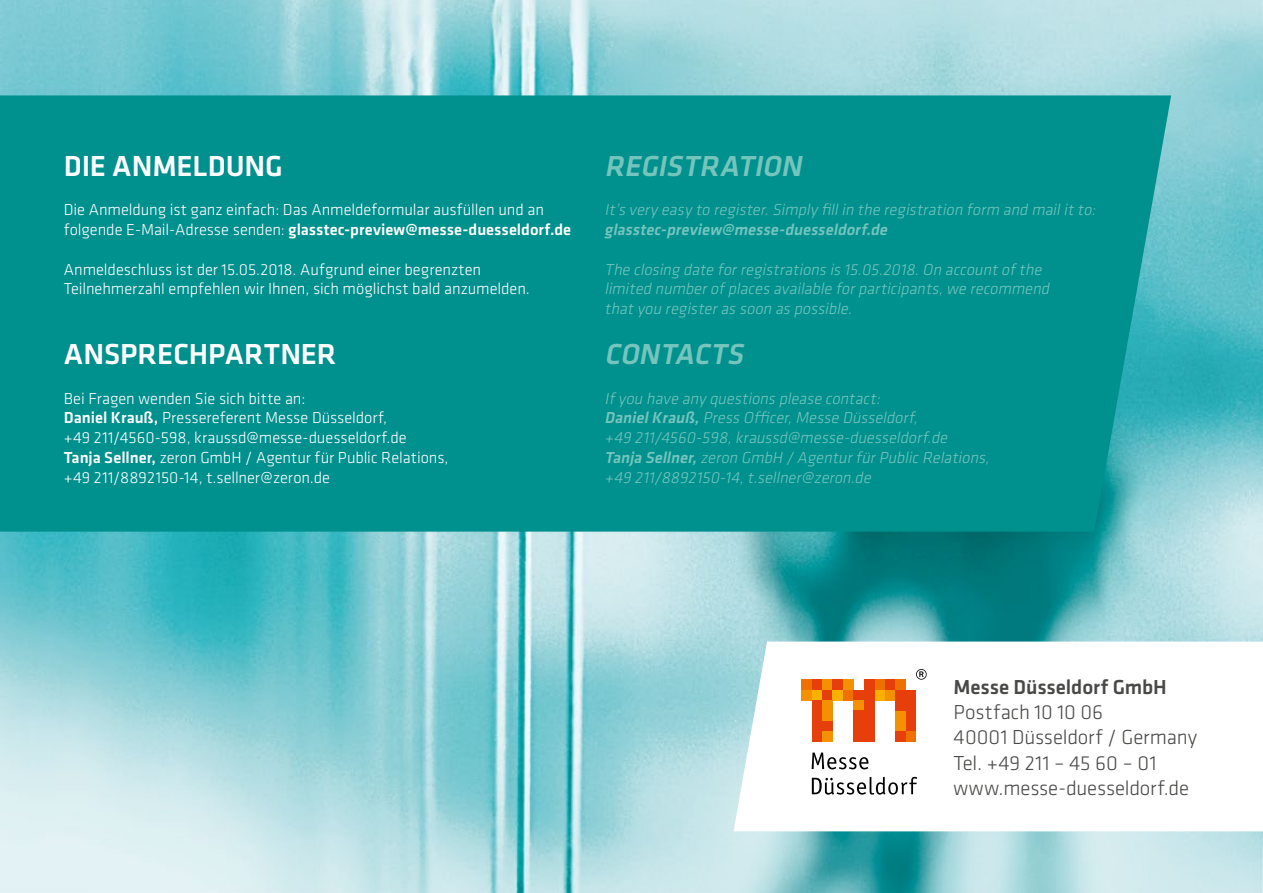
<style>
.page{position:relative;width:1263px;height:893px;background:#fff}
.page>*{position:absolute;margin:0;border:0;box-sizing:border-box;transform-origin:0 0}
.t1{font:500 30px "Klavika";letter-spacing:-.005em;color:#fff}
.t2{font:italic 500 30px "Klavika";color:#75c5bd}
.t3{font:300 21px/25.2px "Klavika";letter-spacing:-.005em;color:#494948}
.t4{font:500 21px "Klavika";letter-spacing:-.005em;color:#494948}
.t5{font:300 16.5px/19.8px "Klavika";letter-spacing:-.005em;color:#fff}
.t6{font:italic 300 16.5px/19.8px "Klavika";color:#75c5bd}
.t7{font:italic 500 16.5px "Klavika";color:#75c5bd}
.s1{font-weight:500}
</style>
<div class="page">
<img style="left:0;top:0;width:1263px;height:893px">
<div style="left:0;top:95px;width:1171px;height:437px;background:#00908e"></div>
<svg style="left:733px;top:642px;width:530px;height:189px"></svg>
<div style="left:780px;top:658px;width:157px;height:158px;background:#fff"></div>
<svg style="left:812px;top:777px;width:105px;height:18px"></svg>
<svg style="left:812px;top:752px;width:56px;height:17px"></svg>
<div style="left:801px;top:690px;width:11px;height:10px;background:#f39100"></div>
<div style="left:812px;top:679px;width:10px;height:11px;background:#e73f0c"></div>
<div style="left:812px;top:690px;width:10px;height:10px;background:#f9b000"></div>
<div style="left:822px;top:679px;width:11px;height:11px;background:#f39100"></div>
<div style="left:822px;top:690px;width:11px;height:10px;background:#e73f0c"></div>
<div style="left:833px;top:679px;width:10px;height:11px;background:#e73f0c"></div>
<div style="left:833px;top:690px;width:10px;height:10px;background:#f9b000"></div>
<div style="left:843px;top:679px;width:10px;height:11px;background:#f39100"></div>
<div style="left:843px;top:690px;width:10px;height:10px;background:#ee7100"></div>
<div style="left:874px;top:679px;width:11px;height:11px;background:#ee7100"></div>
<div style="left:874px;top:690px;width:11px;height:10px;background:#f9b000"></div>
<div style="left:885px;top:679px;width:10px;height:11px;background:#e73f0c"></div>
<div style="left:885px;top:690px;width:10px;height:10px;background:#f39100"></div>
<div style="left:895px;top:679px;width:11px;height:11px;background:#ee7100"></div>
<div style="left:895px;top:690px;width:11px;height:21px;background:#e73f0c"></div>
<div style="left:906px;top:690px;width:10px;height:42px;background:#e73f0c"></div>
<div style="left:812px;top:700px;width:10px;height:42px;background:#e73f0c"></div>
<div style="left:822px;top:700px;width:11px;height:21px;background:#f39100"></div>
<div style="left:822px;top:721px;width:11px;height:11px;background:#e73f0c"></div>
<div style="left:822px;top:732px;width:11px;height:10px;background:#f39100"></div>
<div style="left:895px;top:711px;width:11px;height:21px;background:#f39100"></div>
<div style="left:906px;top:732px;width:10px;height:10px;background:#ee7100"></div>
<div style="left:801px;top:679px;width:11px;height:11px;background:#ee7100"></div>
<div style="left:853px;top:690px;width:11px;height:10px;background:#e73f0c"></div>
<div style="left:853px;top:700px;width:11px;height:11px;background:#f39100"></div>
<div style="left:853px;top:711px;width:11px;height:31px;background:#e73f0c"></div>
<div style="left:864px;top:679px;width:10px;height:63px;background:#e73f0c"></div>
<div style="left:895px;top:732px;width:11px;height:10px;background:#e73f0c"></div>
<svg style="left:916px;top:669px;width:11px;height:11px"></svg>
<h1 class="t1" style="left:64px;top:145px;width:220px">DIE ANMELDUNG</h1>
<p class="t5" style="left:64px;top:200px;width:509px">Die Anmeldung ist ganz einfach: Das Anmeldeformular ausfüllen und an folgende E-Mail-Adresse senden: <span class="s1">glasstec-preview@messe-duesseldorf.de</span></p>
<p class="t5" style="left:64px;top:259px;width:468px">Anmeldeschluss ist der 15.05.2018. Aufgrund einer begrenzten<br>Teilnehmerzahl empfehlen wir Ihnen, sich möglichst bald anzumelden.</p>
<h1 class="t1" style="left:64px;top:334px;width:274px">ANSPRECHPARTNER</h1>
<p class="t5" style="left:64px;top:388px;width:386px">Bei Fragen wenden Sie sich bitte an:<br><span class="s1">Daniel Krauß,</span> Pressereferent Messe Düsseldorf,<br>+49 211/4560-598, kraussd@messe-duesseldorf.de<br><span class="s1">Tanja Sellner,</span> zeron GmbH / Agentur für Public Relations, +49 211/8892150-14, t.sellner@zeron.de</p>
<h1 class="t2" style="left:604px;top:145px;width:205px">REGISTRATION</h1>
<p class="t6" style="left:604px;top:200px;width:496px">It’s very easy to register.Simply fillin the registration form and mailitto:</p>
<p class="t7" style="left:604px;top:218px;width:288px">glasstec-preview@messe-duesseldorf.de</p>
<p class="t6" style="left:604px;top:259px;width:450px">The closing date forregistrations is 15.05.2018.On accountofthe limited numberofplaces available forparticipants,we recommend thatyou registeras soon as possible.</p>
<h1 class="t2" style="left:604px;top:334px;width:147px">CONTACTS</h1>
<p class="t6" style="left:604px;top:388px;width:390px">Ifyou have any questions please contact:<br><span class="s1">DanielKrauß,</span>Press Officer,Messe Düsseldorf,<br>+49 211/4560-598,kraussd@messe-duesseldorf.de <span class="s1">Tanja Sellner,</span>zeron GmbH / AgenturfürPublic Relations, +49 211/8892150-14,t.sellner@zeron.de</p>
<p class="t4" style="left:953px;top:673px;width:215px">Messe Düsseldorf GmbH</p>
<p class="t3" style="left:953px;top:699px;width:245px">Postfach 10 10 06<br>40001 Düsseldorf / Germany<br>Tel. +49 211 – 45 60 – 01 www.messe-duesseldorf.de</p>
</div>
